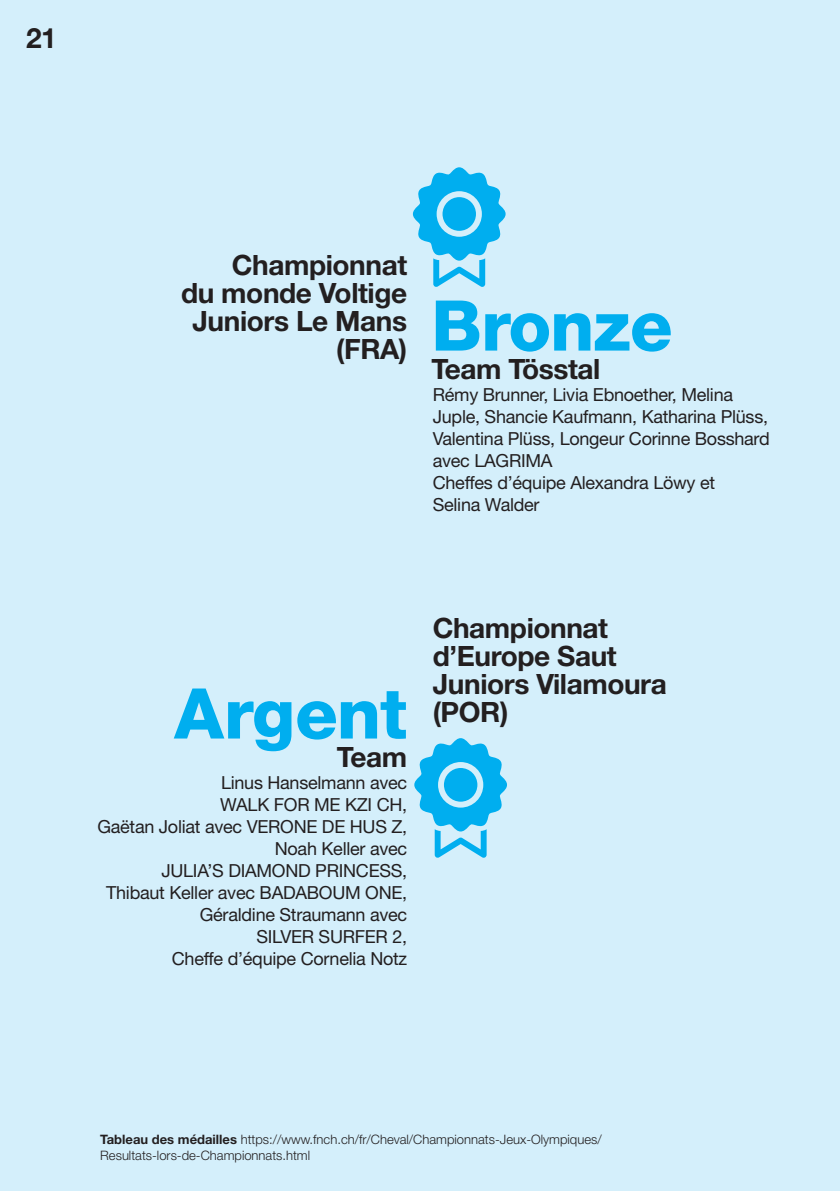
<style>
.page{position:relative;width:840px;height:1191px;background:#fff}
.page>*{position:absolute;margin:0;border:0;box-sizing:border-box;transform-origin:0 0}
.t1{font:800 70px "Helvetica Neue LT Pro";letter-spacing:-.015em;color:#00aeef}
.t2{font:700 28px/28px "Helvetica Neue LT Pro";letter-spacing:-.015em;color:#231f20;text-align:right}
.t3{font:18px/22px "Helvetica Neue LT Pro";letter-spacing:-.015em;color:#231f20}
.t4{font:300 13px/16px "Helvetica Neue LT Pro";color:#231f20}
.s1{font-weight:700}
</style>
<div class="page">
<div style="left:0;top:0;width:839px;height:1191px;background:#d4effb"></div>
<svg style="left:412px;top:167px;width:93px;height:120px"></svg>
<svg style="left:414px;top:738px;width:92px;height:120px"></svg>
<h2 class="t2" style="left:26px;top:24px;width:32px">21</h2>
<h2 class="t2" style="left:181px;top:251px;width:227px">Championnat<br>du monde Voltige<br>Juniors Le Mans (FRA)</h2>
<h1 class="t1" style="left:431px;top:284px;width:243px">Bronze</h1>
<h2 class="t2" style="left:431px;top:354px;width:171px">Team Tösstal</h2>
<p class="t3" style="left:432px;top:383px;width:338px">Rémy Brunner, Livia Ebnoether, Melina<br>Juple, Shancie Kaufmann, Katharina Plüss,<br>Valentina Plüss, Longeur Corinne Bosshard avec LAGRIMA<br>Cheffes d’équipe Alexandra Löwy et<br>Selina Walder</p>
<h1 class="t1" style="left:174px;top:672px;width:234px">Argent</h1>
<h2 class="t2" style="left:337px;top:742px;width:72px">Team</h2>
<p class="t3" style="left:97px;top:771px;width:311px;text-align:right">Linus Hanselmann avec<br>WALK FOR ME KZI CH,<br>Gaëtan Joliat avec VERONE DE HUS Z,<br>Noah Keller avec<br>JULIA’S DIAMOND PRINCESS,<br>Thibaut Keller avec BADABOUM ONE,<br>Géraldine Straumann avec<br>SILVER SURFER 2,<br>Cheffe d’équipe Cornelia Notz</p>
<h2 class="t2" style="left:432px;top:613px;width:235px;text-align:left">Championnat d’Europe Saut<br>Juniors Vilamoura (POR)</h2>
<p class="t4" style="left:100px;top:1130px;width:502px"><span class="s1">Tableau des médailles</span> https://www.fnch.ch/fr/Cheval/Championnats-Jeux-Olympiques/<br>Resultats-lors-de-Championnats.html</p>
</div>
